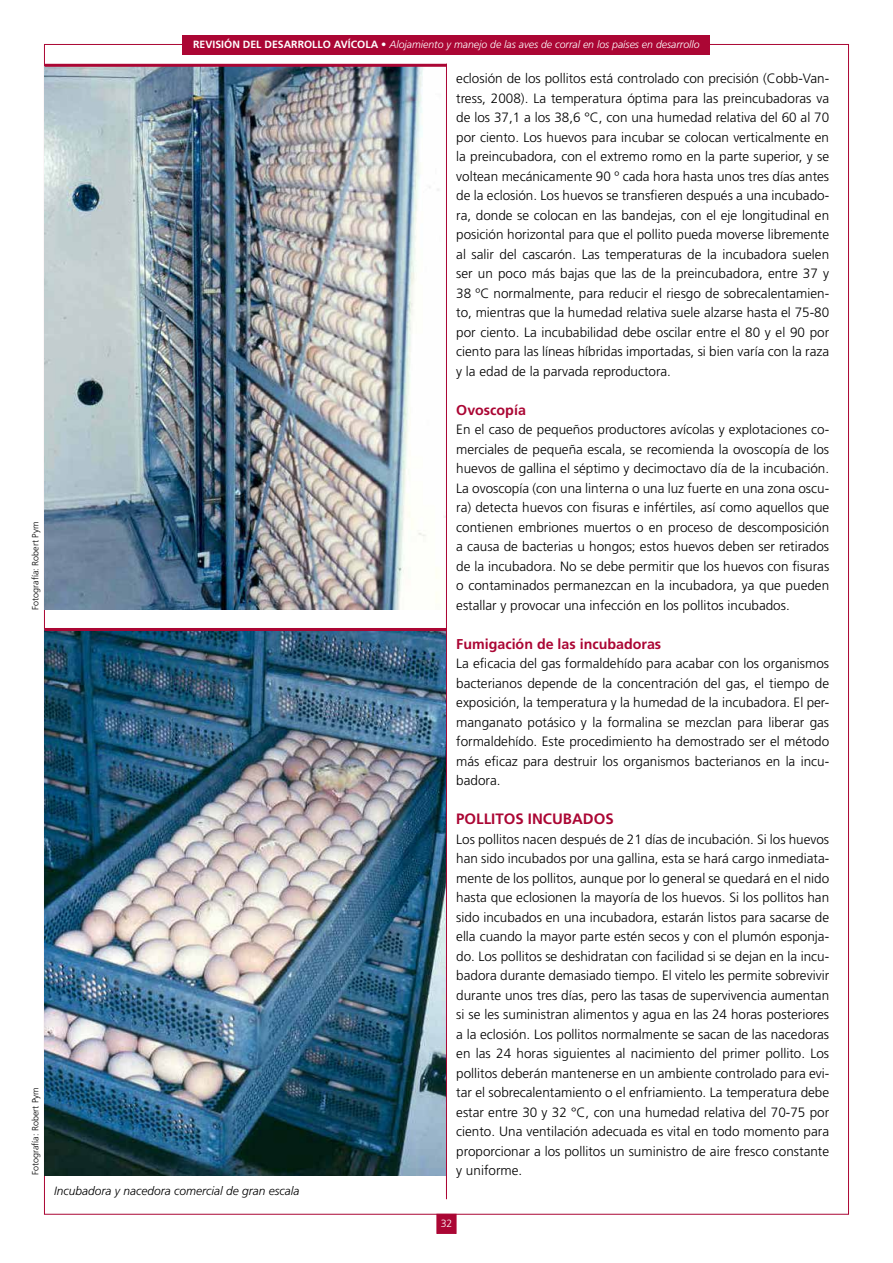
<style>
.page{position:relative;width:893px;height:1263px;background:#fff}
.page>*{position:absolute;margin:0;border:0;box-sizing:border-box;transform-origin:0 0}
.t1{font:700 15px "Frutiger LT Std";color:#ab0634}
.t2{font:700 14.25px "Frutiger LT Std";color:#ab0634}
.t3{font:300 13.5px/19.5px "Frutiger LT Std";color:#000;text-align:justify}
.t4{font:italic 300 12px "Frutiger LT Std";color:#000}
.t5{font:italic 300 10.5px "Frutiger LT Std";color:#fff}
.t6{font:300 10.5px "Frutiger LT Std";color:#fff}
.t7{font:300 9px "Frutiger LT Std";color:#000}
.s1{font-weight:700;font-style:normal}
</style>
<div class="page">
<div style="left:437px;top:1214px;width:19px;height:19px;background:#ab0634"></div>
<div style="left:183px;top:35px;width:527px;height:19px;background:#ab0634"></div>
<img style="left:44px;top:66px;width:402px;height:544px">
<hr style="left:45px;top:64px;width:401px;height:3px;background:#ab0634">
<img style="left:44px;top:629px;width:402px;height:546px">
<hr style="left:45px;top:628px;width:401px;height:3px;background:#ab0634">
<hr style="left:446px;top:64px;width:1px;height:1135px;background:#ab0634">
<p class="t7" style="left:30px;top:610px;width:90px;rotate:-90deg">Fotografía: Robert Pym</p>
<p class="t7" style="left:30px;top:1175px;width:90px;rotate:-90deg">Fotografía: Robert Pym</p>
<p class="t5" style="left:193px;top:38px;width:508px"><span class="s1">REVISIÓN DEL DESARROLLO AVÍCOLA •</span> Alojamiento y manejo de las aves de corral en los países en desarrollo</p>
<p class="t4" style="left:54px;top:1184px;width:247px">Incubadora y nacedora comercial de gran escala</p>
<p class="t3" style="left:456px;top:69px;width:374px">eclosión de los pollitos está controlado con precisión (Cobb-Van&shy;tress, 2008). La temperatura óptima para las preincubadoras va de los 37,1 a los 38,6 °C, con una humedad relativa del 60 al 70 por ciento. Los huevos para incubar se colocan verticalmente en la preincubadora, con el extremo romo en la parte superior, y se voltean mecánicamente 90 º cada hora hasta unos tres días antes de la eclosión. Los huevos se transfieren después a una incubado&shy;ra, donde se colocan en las bandejas, con el eje longitudinal en posición horizontal para que el pollito pueda moverse libremente al salir del cascarón. Las temperaturas de la incubadora suelen ser un poco más bajas que las de la preincubadora, entre 37 y 38 ºC normalmente, para reducir el riesgo de sobrecalentamien&shy;to, mientras que la humedad relativa suele alzarse hasta el 75-80 por ciento. La incubabilidad debe oscilar entre el 80 y el 90 por ciento para las líneas híbridas importadas, si bien varía con la raza y la edad de la parvada reproductora.</p>
<p class="t2" style="left:456px;top:401px;width:71px">Ovoscopía</p>
<p class="t3" style="left:456px;top:420px;width:374px">En el caso de pequeños productores avícolas y explotaciones co&shy;merciales de pequeña escala, se recomienda la ovoscopía de los huevos de gallina el séptimo y decimoctavo día de la incubación.<br>La ovoscopía (con una linterna o una luz fuerte en una zona oscu&shy;ra) detecta huevos con fisuras e infértiles, así como aquellos que contienen embriones muertos o en proceso de descomposición a causa de bacterias u hongos; estos huevos deben ser retirados de la incubadora. No se debe permitir que los huevos con fisuras o contaminados permanezcan en la incubadora, ya que pueden estallar y provocar una infección en los pollitos incubados.</p>
<p class="t2" style="left:456px;top:635px;width:207px">Fumigación de las incubadoras</p>
<p class="t3" style="left:456px;top:654px;width:374px">La eficacia del gas formaldehído para acabar con los organismos bacterianos depende de la concentración del gas, el tiempo de exposición, la temperatura y la humedad de la incubadora. El per&shy;manganato potásico y la formalina se mezclan para liberar gas formaldehído. Este procedimiento ha demostrado ser el método más eficaz para destruir los organismos bacterianos en la incu&shy;badora.</p>
<p class="t1" style="left:456px;top:810px;width:159px">POLLITOS INCUBADOS</p>
<p class="t3" style="left:456px;top:830px;width:374px">Los pollitos nacen después de 21 días de incubación. Si los huevos han sido incubados por una gallina, esta se hará cargo inmediata&shy;mente de los pollitos, aunque por lo general se quedará en el nido hasta que eclosionen la mayoría de los huevos. Si los pollitos han sido incubados en una incubadora, estarán listos para sacarse de ella cuando la mayor parte estén secos y con el plumón esponja&shy;do. Los pollitos se deshidratan con facilidad si se dejan en la incu&shy;badora durante demasiado tiempo. El vitelo les permite sobrevivir durante unos tres días, pero las tasas de supervivencia aumentan si se les suministran alimentos y agua en las 24 horas posteriores a la eclosión. Los pollitos normalmente se sacan de las nacedoras en las 24 horas siguientes al nacimiento del primer pollito. Los pollitos deberán mantenerse en un ambiente controlado para evi&shy;tar el sobrecalentamiento o el enfriamiento. La temperatura debe estar entre 30 y 32 °C, con una humedad relativa del 70-75 por ciento. Una ventilación adecuada es vital en todo momento para proporcionar a los pollitos un suministro de aire fresco constante y uniforme.</p>
<p class="t6" style="left:441px;top:1217px;width:13px">32</p>
</div>
